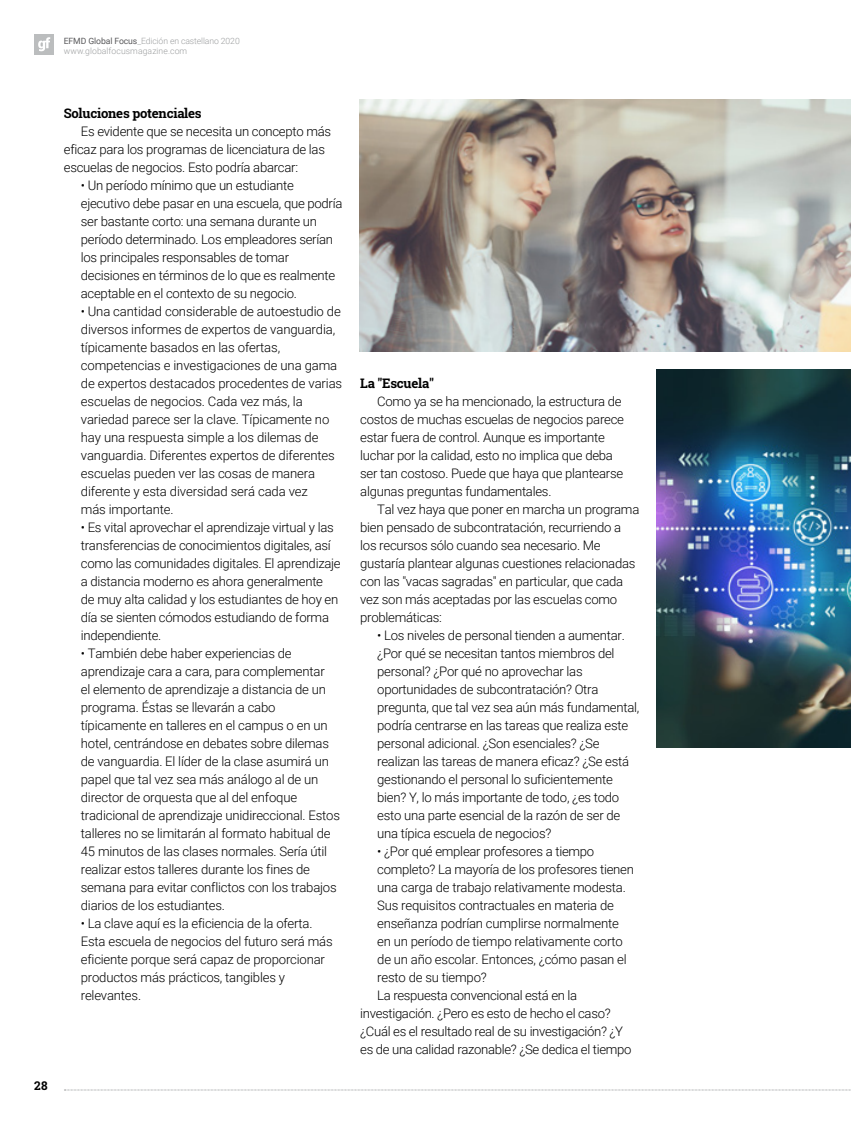
<style>
.page{position:relative;width:851px;height:1127px;background:#fff}
.page>*{position:absolute;margin:0;border:0;box-sizing:border-box;transform-origin:0 0}
.t1{font:300 13.2px/18px "Roboto";letter-spacing:-.02em;color:#000}
.t2{font:700 13.2px "Roboto Slab";letter-spacing:-.02em;color:#000}
.t3{font:700 12px "Roboto Slab";color:#000}
.t4{font:300 8.7px/10.1px "Roboto";letter-spacing:.01em;color:#9c9e9f}
.s1{font-weight:400;color:#58585a}
</style>
<div class="page">
<svg style="left:64px;top:1089px;width:787px;height:1px"></svg>
<img style="left:656px;top:370px;width:194px;height:378px">
<img style="left:360px;top:100px;width:490px;height:252px">
<div style="left:34px;top:34px;width:20px;height:20px;background:#bbbdbe"></div>
<svg style="left:38px;top:37px;width:12px;height:14px"></svg>
<p class="t4" style="left:64px;top:35px;width:177px"><span class="s1">EFMD Global Focus</span>_Edición en castellano 2020 www.globalfocusmagazine.com</p>
<p class="t2" style="left:64px;top:104px;width:139px">Soluciones potenciales</p>
<p class="t1" style="left:64px;top:122px;width:269px;text-indent:17px">Es evidente que se necesita un concepto más eficaz para los programas de licenciatura de las escuelas de negocios. Esto podría abarcar:</p>
<p class="t1" style="left:81px;top:176px;width:263px">• Un período mínimo que un estudiante ejecutivo debe pasar en una escuela, que podría ser bastante corto: una semana durante un período determinado. Los empleadores serían los principales responsables de tomar decisiones en términos de lo que es realmente aceptable en el contexto de su negocio.</p>
<p class="t1" style="left:81px;top:302px;width:263px">• Una cantidad considerable de autoestudio de diversos informes de expertos de vanguardia, típicamente basados en las ofertas, competencias e investigaciones de una gama de expertos destacados procedentes de varias escuelas de negocios. Cada vez más, la variedad parece ser la clave. Típicamente no hay una respuesta simple a los dilemas de vanguardia. Diferentes expertos de diferentes escuelas pueden ver las cosas de manera diferente y esta diversidad será cada vez<br>más importante.</p>
<p class="t1" style="left:81px;top:517px;width:261px">• Es vital aprovechar el aprendizaje virtual y las transferencias de conocimientos digitales, así como las comunidades digitales. El aprendizaje a distancia moderno es ahora generalmente<br>de muy alta calidad y los estudiantes de hoy en día se sienten cómodos estudiando de forma independiente.</p>
<p class="t1" style="left:81px;top:643px;width:261px">• También debe haber experiencias de aprendizaje cara a cara, para complementar<br>el elemento de aprendizaje a distancia de un programa. Éstas se llevarán a cabo típicamente en talleres en el campus o en un hotel, centrándose en debates sobre dilemas de vanguardia. El líder de la clase asumirá un papel que tal vez sea más análogo al de un director de orquesta que al del enfoque tradicional de aprendizaje unidireccional. Estos talleres no se limitarán al formato habitual de 45 minutos de las clases normales. Sería útil realizar estos talleres durante los fines de semana para evitar conflictos con los trabajos diarios de los estudiantes.</p>
<p class="t1" style="left:81px;top:913px;width:253px">• La clave aquí es la eficiencia de la oferta.<br>Esta escuela de negocios del futuro será más eficiente porque será capaz de proporcionar productos más prácticos, tangibles y relevantes.</p>
<p class="t3" style="left:34px;top:1077px;width:15px">28</p>
<p class="t2" style="left:360px;top:374px;width:75px">La "Escuela"</p>
<p class="t1" style="left:360px;top:392px;width:265px;text-indent:17px">Como ya se ha mencionado, la estructura de costos de muchas escuelas de negocios parece estar fuera de control. Aunque es importante luchar por la calidad, esto no implica que deba ser tan costoso. Puede que haya que plantearse algunas preguntas fundamentales.</p>
<p class="t1" style="left:360px;top:500px;width:280px;text-indent:17px">Tal vez haya que poner en marcha un programa bien pensado de subcontratación, recurriendo a los recursos sólo cuando sea necesario. Me gustaría plantear algunas cuestiones relacionadas con las "vacas sagradas" en particular, que cada vez son más aceptadas por las escuelas como problemáticas:</p>
<p class="t1" style="left:377px;top:626px;width:263px">• Los niveles de personal tienden a aumentar. ¿Por qué se necesitan tantos miembros del personal? ¿Por qué no aprovechar las oportunidades de subcontratación? Otra pregunta, que tal vez sea aún más fundamental, podría centrarse en las tareas que realiza este personal adicional. ¿Son esenciales? ¿Se realizan las tareas de manera eficaz? ¿Se está gestionando el personal lo suficientemente bien? Y, lo más importante de todo, ¿es todo esto una parte esencial de la razón de ser de una típica escuela de negocios?</p>
<p class="t1" style="left:377px;top:841px;width:218px">• ¿Por qué emplear profesores a tiempo</p>
<p class="t1" style="left:377px;top:859px;width:258px">completo? La mayoría de los profesores tienen</p>
<p class="t1" style="left:377px;top:877px;width:250px">una carga de trabajo relativamente modesta.</p>
<p class="t1" style="left:377px;top:895px;width:238px">Sus requisitos contractuales en materia de</p>
<p class="t1" style="left:377px;top:913px;width:243px">enseñanza podrían cumplirse normalmente</p>
<p class="t1" style="left:377px;top:931px;width:247px">en un período de tiempo relativamente corto</p>
<p class="t1" style="left:377px;top:949px;width:251px">de un año escolar. Entonces, ¿cómo pasan el</p>
<p class="t1" style="left:377px;top:967px;width:111px">resto de su tiempo?</p>
<p class="t1" style="left:377px;top:985px;width:201px">La respuesta convencional está en la</p>
<p class="t1" style="left:360px;top:1003px;width:252px">investigación. ¿Pero es esto de hecho el caso?</p>
<p class="t1" style="left:360px;top:1021px;width:264px">¿Cuál es el resultado real de su investigación? ¿Y</p>
<p class="t1" style="left:360px;top:1039px;width:272px">es de una calidad razonable? ¿Se dedica el tiempo</p>
</div>
